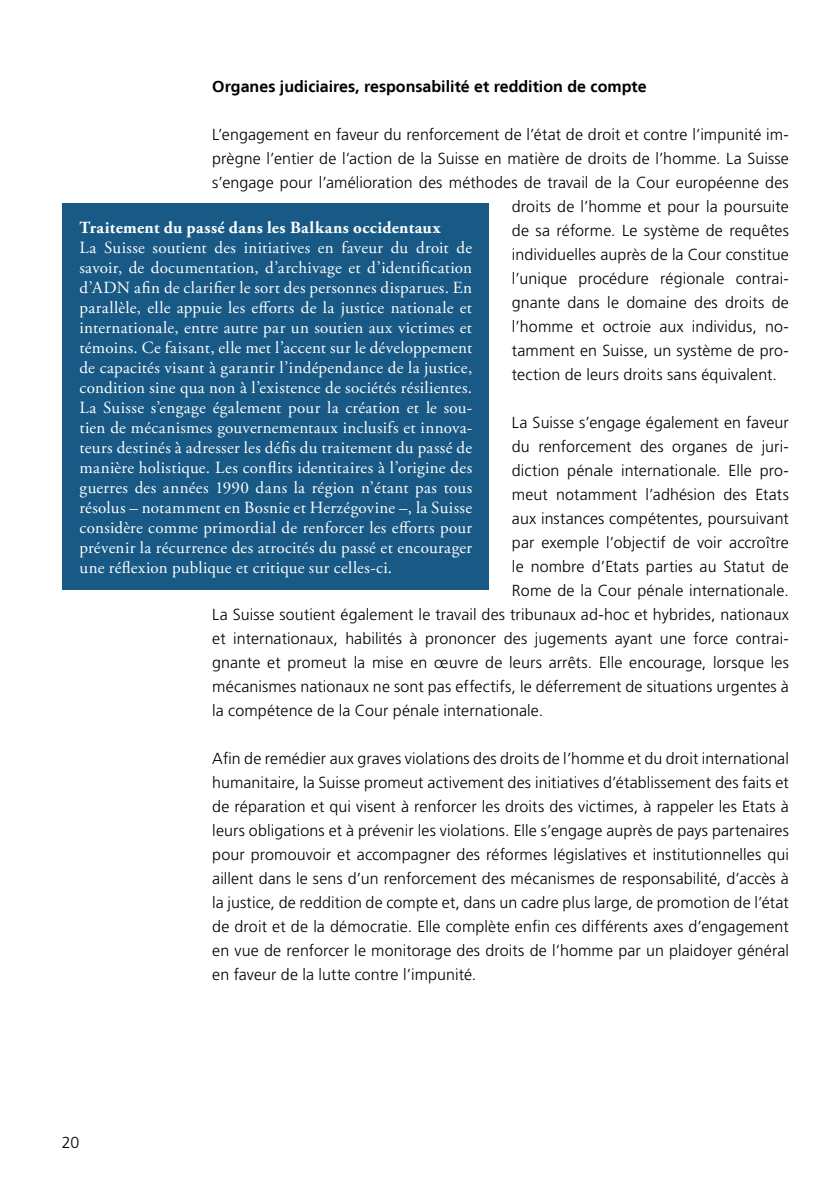
<style>
.page{position:relative;width:840px;height:1191px;background:#fff}
.page>*{position:absolute;margin:0;border:0;box-sizing:border-box;transform-origin:0 0}
.t1{font:17px/20px "Adobe Garamond Pro";letter-spacing:.015em;color:#fff;text-align:justify}
.t2{font:700 17px "Adobe Garamond Pro";letter-spacing:.025em;color:#fff}
.t3{font:300 16px/24px "Frutiger LT Pro";letter-spacing:.005em;color:#000;text-align:justify}
.t4{font:700 16px "Frutiger LT";color:#000}
</style>
<div class="page">
<div style="left:62px;top:204px;width:427px;height:386px;background:#185985"></div>
<p class="t4" style="left:212px;top:77px;width:435px">Organes judiciaires, responsabilité et reddition de compte</p>
<p class="t3" style="left:212px;top:123px;width:578px">L’engagement en faveur du renforcement de l’état de droit et contre l’impunité im-</p>
<p class="t3" style="left:212px;top:147px;width:578px">prègne l’entier de l’action de la Suisse en matière de droits de l’homme. La Suisse</p>
<p class="t3" style="left:212px;top:171px;width:577px">s’engage pour l’amélioration des méthodes de travail de la Cour européenne des</p>
<p class="t3" style="left:511px;top:195px;width:278px">droits de l’homme et pour la poursuite</p>
<p class="t3" style="left:511px;top:219px;width:278px">de sa réforme. Le système de requêtes</p>
<p class="t3" style="left:511px;top:243px;width:278px">individuelles auprès de la Cour constitue</p>
<p class="t3" style="left:511px;top:267px;width:278px">l’unique procédure régionale contrai-</p>
<p class="t3" style="left:511px;top:291px;width:278px">gnante dans le domaine des droits de</p>
<p class="t3" style="left:511px;top:315px;width:278px">l’homme et octroie aux individus, no-</p>
<p class="t3" style="left:511px;top:339px;width:278px">tamment en Suisse, un système de pro-</p>
<p class="t3" style="left:511px;top:363px;width:266px">tection de leurs droits sans équivalent.</p>
<p class="t3" style="left:511px;top:411px;width:278px">La Suisse s’engage également en faveur</p>
<p class="t3" style="left:511px;top:435px;width:278px">du renforcement des organes de juri-</p>
<p class="t3" style="left:511px;top:459px;width:278px">diction pénale internationale. Elle pro-</p>
<p class="t3" style="left:511px;top:483px;width:278px">meut notamment l’adhésion des Etats</p>
<p class="t3" style="left:511px;top:507px;width:278px">aux instances compétentes, poursuivant</p>
<p class="t3" style="left:511px;top:531px;width:278px">par exemple l’objectif de voir accroître</p>
<p class="t3" style="left:511px;top:555px;width:278px">le nombre d’Etats parties au Statut de</p>
<p class="t3" style="left:511px;top:579px;width:278px">Rome de la Cour pénale internationale.</p>
<p class="t3" style="left:212px;top:603px;width:578px">La Suisse soutient également le travail des tribunaux ad-hoc et hybrides, nationaux</p>
<p class="t3" style="left:212px;top:627px;width:578px">et internationaux, habilités à prononcer des jugements ayant une force contrai-</p>
<p class="t3" style="left:212px;top:651px;width:578px">gnante et promeut la mise en œuvre de leurs arrêts. Elle encourage, lorsque les</p>
<p class="t3" style="left:212px;top:675px;width:577px">mécanismes nationaux ne sont pas effectifs, le déferrement de situations urgentes à</p>
<p class="t3" style="left:212px;top:699px;width:332px">la compétence de la Cour pénale internationale.</p>
<p class="t3" style="left:212px;top:747px;width:578px">Afin de remédier aux graves violations des droits de l’homme et du droit international humanitaire, la Suisse promeut activement des initiatives d’établissement des faits et de réparation et qui visent à renforcer les droits des victimes, à rappeler les Etats à leurs obligations et à prévenir les violations. Elle s’engage auprès de pays partenaires pour promouvoir et accompagner des réformes législatives et institutionnelles qui aillent dans le sens d’un renforcement des mécanismes de responsabilité, d’accès à la justice, de reddition de compte et, dans un cadre plus large, de promotion de l’état de droit et de la démocratie. Elle complète enfin ces différents axes d’engagement en vue de renforcer le monitorage des droits de l’homme par un plaidoyer général en faveur de la lutte contre l’impunité.</p>
<p class="t2" style="left:79px;top:218px;width:362px">Traitement du passé dans les Balkans occidentaux</p>
<p class="t1" style="left:79px;top:238px;width:394px">La Suisse soutient des initiatives en faveur du droit de savoir, de documentation, d’archivage et d’identification d’ADN afin de clarifier le sort des personnes disparues. En parallèle, elle appuie les efforts de la justice nationale et internationale, entre autre par un soutien aux victimes et témoins. Ce faisant, elle met l’accent sur le développement de capacités visant à garantir l’indépendance de la justice, condition sine qua non à l’existence de sociétés résilientes.<br>La Suisse s’engage également pour la création et le sou&shy;tien de mécanismes gouvernementaux inclusifs et innova&shy;teurs destinés à adresser les défis du traitement du passé de manière holistique. Les conflits identitaires à l’origine des guerres des années 1990 dans la région n’étant pas tous résolus – notamment en Bosnie et Herzégovine –, la Suisse considère comme primordial de renforcer les efforts pour prévenir la récurrence des atrocités du passé et encourager une réflexion publique et critique sur celles-ci.</p>
<p class="t3" style="left:62px;top:1131px;width:19px">20</p>
</div>
